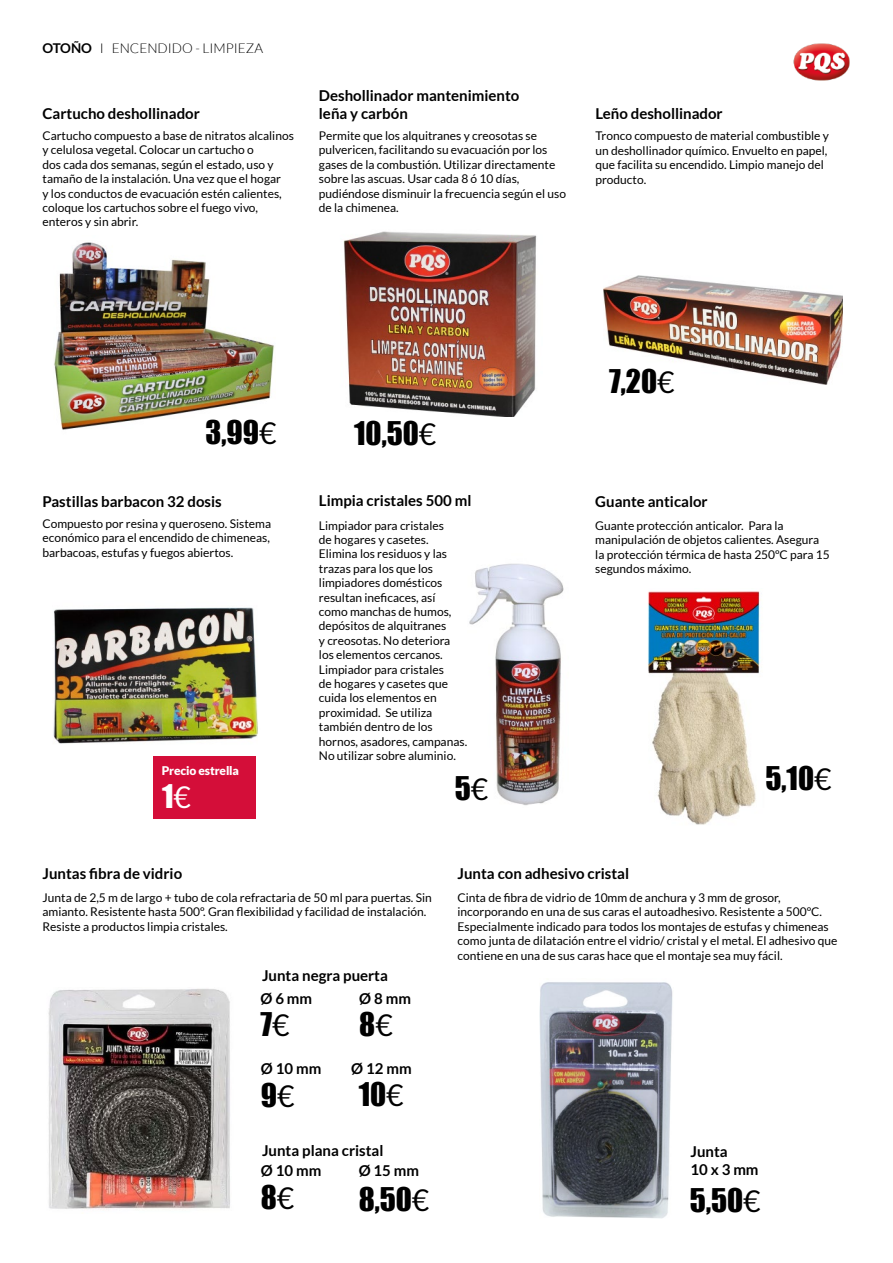
<style>
.page{position:relative;width:893px;height:1263px;background:#fff}
.page>*{position:absolute;margin:0;border:0;box-sizing:border-box;transform-origin:0 0}
.t1{font:30px "Impact";color:#000}
.t2{font:30px "Impact";color:#fff}
.Títulos_productos{font:700 15px "Lato";color:#000}
.t3{font:300 13.5px "Lato";color:#000}
.Cuerpo_párrafos_info{font:12px/14.4px "Lato";color:#000}
.Títulos_cosas{font:900 12px "Lato";letter-spacing:-.01em;color:#fff}
.s1{font-weight:700}
.s2{font-family:"Lato"}
</style>
<div class="page">
<img style="left:53px;top:607px;width:205px;height:137px">
<img style="left:469px;top:563px;width:95px;height:243px">
<img style="left:343px;top:231px;width:194px;height:185px">
<img style="left:603px;top:276px;width:239px;height:109px">
<img style="left:54px;top:242px;width:221px;height:188px">
<img style="left:539px;top:982px;width:134px;height:236px">
<img style="left:48px;top:988px;width:182px;height:222px">
<img style="left:648px;top:591px;width:113px;height:234px">
<img style="left:793px;top:43px;width:57px;height:38px">
<div style="left:153px;top:756px;width:102px;height:63px;background:#d40e39"></div>
<p class="t3" style="left:43px;top:41px;width:222px"><span class="s1">OTOÑO</span> I ENCENDIDO - LIMPIEZA</p>
<p class="Títulos_productos" style="left:43px;top:105px;width:159px">Cartucho deshollinador</p>
<p class="Cuerpo_párrafos_info" style="left:43px;top:128px;width:253px">Cartucho compuesto a base de nitratos alcalinos y celulosa vegetal. Colocar un cartucho o<br>dos cada dos semanas, según el estado, uso y tamaño de la instalación. Una vez que el hogar<br>y los conductos de evacuación estén calientes, coloque los cartuchos sobre el fuego vivo, enteros y sin abrir.</p>
<p class="Títulos_productos" style="left:319px;top:87px;width:202px">Deshollinador mantenimiento</p>
<p class="Títulos_productos" style="left:319px;top:105px;width:90px">leña y carbón</p>
<p class="Cuerpo_párrafos_info" style="left:319px;top:128px;width:249px">Permite que los alquitranes y creosotas se pulvericen, facilitando su evacuación por los gases de la combustión. Utilizar directamente sobre las ascuas. Usar cada 8 ó 10 días, pudiéndose disminuir la frecuencia según el uso de la chimenea.</p>
<p class="Títulos_productos" style="left:595px;top:105px;width:129px">Leño deshollinador</p>
<p class="Cuerpo_párrafos_info" style="left:595px;top:129px;width:235px">Tronco compuesto de material combustible y un deshollinador químico. Envuelto en papel, que facilita su encendido. Limpio manejo del producto.</p>
<p class="t1" style="left:609px;top:358px;width:67px">7,20<span class="s2">€</span></p>
<p class="t1" style="left:206px;top:408px;width:72px">3,99<span class="s2">€</span></p>
<p class="t1" style="left:354px;top:410px;width:84px">10,50<span class="s2">€</span></p>
<p class="Títulos_productos" style="left:42px;top:493px;width:181px">Pastillas barbacon 32 dosis</p>
<p class="Títulos_productos" style="left:319px;top:492px;width:154px">Limpia cristales 500 ml</p>
<p class="Títulos_productos" style="left:595px;top:493px;width:114px">Guante anticalor</p>
<p class="Cuerpo_párrafos_info" style="left:42px;top:516px;width:230px;text-align:justify">Compuesto por resina y queroseno. Sistema económico para el encendido de chimeneas, barbacoas, estufas y fuegos abiertos.</p>
<p class="Cuerpo_párrafos_info" style="left:319px;top:518px;width:150px">Limpiador para cristales<br>de hogares y casetes.<br>Elimina los residuos y las trazas para los que los limpiadores domésticos resultan ineficaces, así como manchas de humos, depósitos de alquitranes<br>y creosotas. No deteriora los elementos cercanos.<br>Limpiador para cristales<br>de hogares y casetes que cuida los elementos en proximidad. Se utiliza también dentro de los hornos, asadores, campanas.<br>No utilizar sobre aluminio.</p>
<p class="Cuerpo_párrafos_info" style="left:595px;top:518px;width:236px">Guante protección anticalor. Para la manipulación de objetos calientes. Asegura la protección térmica de hasta 250ºC para 15 segundos máximo.</p>
<p class="Títulos_cosas" style="left:162px;top:764px;width:79px">Precio estrella</p>
<p class="t2" style="left:162px;top:773px;width:30px">1<span class="s2">€</span></p>
<p class="t1" style="left:455px;top:765px;width:35px">5<span class="s2">€</span></p>
<p class="t1" style="left:765px;top:754px;width:68px">5,10<span class="s2">€</span></p>
<p class="Títulos_productos" style="left:43px;top:865px;width:141px">Juntas fibra de vidrio</p>
<p class="Títulos_productos" style="left:458px;top:865px;width:173px">Junta con adhesivo cristal</p>
<p class="Cuerpo_párrafos_info" style="left:43px;top:890px;width:391px">Junta de 2,5 m de largo + tubo de cola refractaria de 50 ml para puertas. Sin amianto. Resistente hasta 500º. Gran flexibilidad y facilidad de instalación.<br>Resiste a productos limpia cristales.</p>
<p class="Títulos_productos" style="left:262px;top:967px;width:127px">Junta negra puerta</p>
<p class="Títulos_productos" style="left:260px;top:990px;width:53px">Ø 6 mm</p>
<p class="Títulos_productos" style="left:359px;top:990px;width:53px">Ø 8 mm</p>
<p class="t1" style="left:260px;top:1001px;width:31px">7<span class="s2">€</span></p>
<p class="t1" style="left:359px;top:1001px;width:35px">8<span class="s2">€</span></p>
<p class="Títulos_productos" style="left:261px;top:1060px;width:62px">Ø 10 mm</p>
<p class="t1" style="left:261px;top:1072px;width:35px">9<span class="s2">€</span></p>
<p class="Títulos_productos" style="left:351px;top:1060px;width:62px">Ø 12 mm</p>
<p class="t1" style="left:359px;top:1071px;width:46px">10<span class="s2">€</span></p>
<p class="Títulos_productos" style="left:262px;top:1141px;width:123px">Junta plana cristal</p>
<p class="Títulos_productos" style="left:261px;top:1162px;width:62px">Ø 10 mm</p>
<p class="t1" style="left:261px;top:1173px;width:35px">8<span class="s2">€</span></p>
<p class="Títulos_productos" style="left:359px;top:1162px;width:62px">Ø 15 mm</p>
<p class="t1" style="left:359px;top:1175px;width:72px">8,50<span class="s2">€</span></p>
<p class="Cuerpo_párrafos_info" style="left:458px;top:890px;width:381px">Cinta de fibra de vidrio de 10mm de anchura y 3 mm de grosor, incorporando en una de sus caras el autoadhesivo. Resistente a 500ºC.<br>Especialmente indicado para todos los montajes de estufas y chimeneas como junta de dilatación entre el vidrio/ cristal y el metal. El adhesivo que contiene en una de sus caras hace que el montaje sea muy fácil.</p>
<p class="Títulos_productos" style="left:690px;top:1143px;width:39px">Junta</p>
<p class="Títulos_productos" style="left:690px;top:1161px;width:70px">10 x 3 mm</p>
<p class="t1" style="left:690px;top:1176px;width:72px">5,50<span class="s2">€</span></p>
</div>
